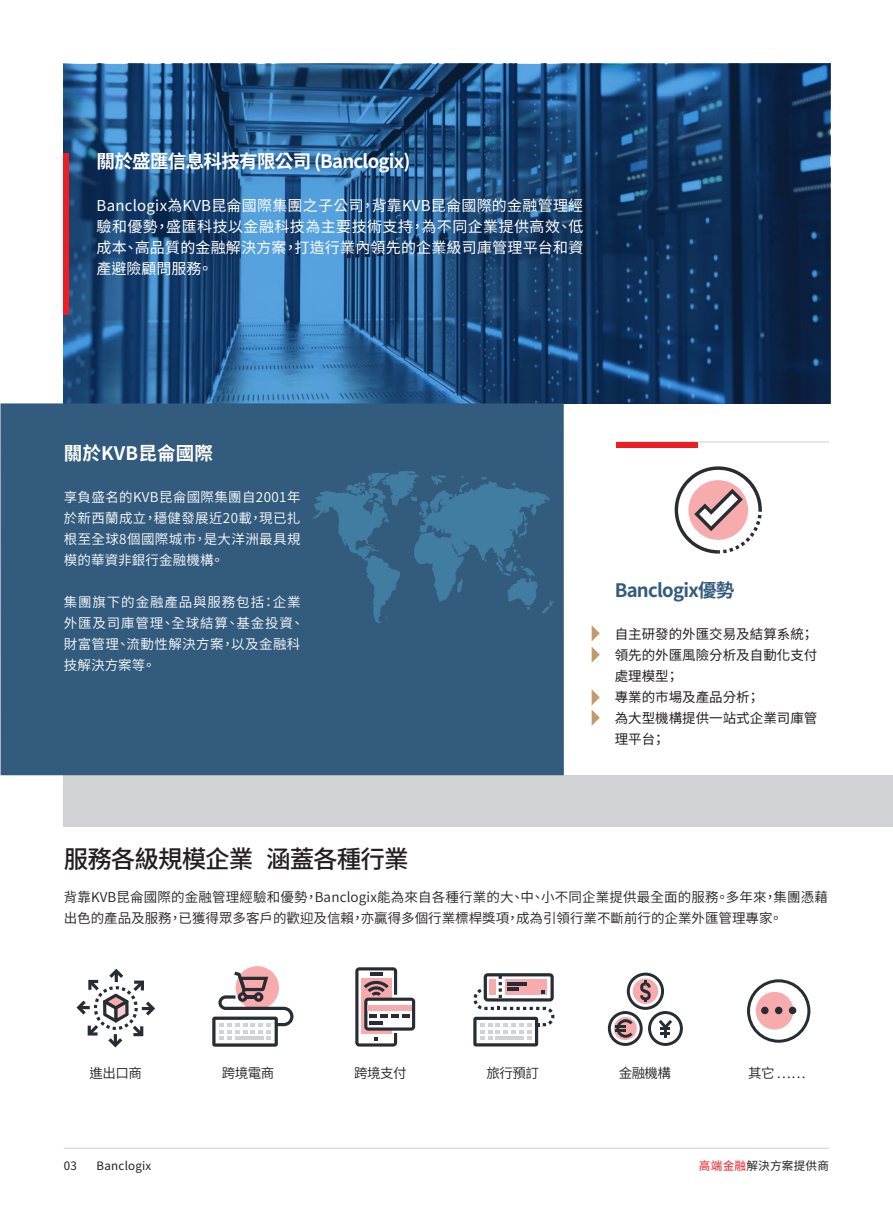
<style>
.page{position:relative;width:893px;height:1212px;background:#fff}
.page>*{position:absolute;margin:0;border:0;box-sizing:border-box;transform-origin:0 0}
.t1{font:500 24.6px "Noto Sans CJ Ktc";letter-spacing:-.04em;color:#231f20}
.t2{font:700 18.6px "Noto Sans CJ Ktc";letter-spacing:-.04em;color:#fff}
.t3{font:700 18.6px "Noto Sans CJ Ktc";letter-spacing:-.04em;color:#325b7e}
.t4{font:700 18.6px "Noto Sans CJ Ktc";letter-spacing:.01em;color:#fff}
.t5{font:15px/21px "Noto Sans CJ Ktc";letter-spacing:.015em;color:#fff;text-align:justify}
.t6{font:600 13.5px/21px "Noto Sans CJ Ktc";color:#231f20}
.t7{font:600 13.5px/21px "Noto Sans CJ Ktc";letter-spacing:.03em;color:#fff;text-align:justify}
.t8{font:13.5px/21px "Noto Sans CJ Ktc";color:#231f20}
.t9{font:600 13.5px/21px "Noto Sans CJ Ktc";letter-spacing:.06em;color:#fff}
.t10{font:11.55px "Noto Sans CJ Ktc";letter-spacing:.02em;color:#231f20}
.s1{color:#ee1d23}
</style>
<div class="page">
<svg style="left:355px;top:967px;width:60px;height:79px"></svg>
<svg style="left:76px;top:969px;width:79px;height:78px"></svg>
<svg style="left:473px;top:973px;width:81px;height:73px"></svg>
<div style="left:236px;top:966px;width:43px;height:43px;background:#f8abad;border-radius:50%"></div>
<svg style="left:212px;top:971px;width:81px;height:76px"></svg>
<svg style="left:608px;top:972px;width:75px;height:74px"></svg>
<svg style="left:675px;top:466px;width:87px;height:88px"></svg>
<svg style="left:747px;top:979px;width:63px;height:64px"></svg>
<div style="left:775px;top:1007px;width:7px;height:7px;background:#272d33;border-radius:50%"></div>
<div style="left:761px;top:1007px;width:8px;height:7px;background:#272d33;border-radius:50%"></div>
<div style="left:789px;top:1007px;width:7px;height:7px;background:#272d33;border-radius:50%"></div>
<img style="left:64px;top:64px;width:766px;height:339px">
<div style="left:64px;top:776px;width:829px;height:51px;background:#d1d2d4"></div>
<div style="left:0;top:403px;width:564px;height:372px;background:#325b7e"></div>
<hr style="left:64px;top:1148px;width:765px;height:1px;background:#d1d2d4">
<hr style="left:617px;top:441px;width:212px;height:1px;background:#d1d2d4">
<hr style="left:592px;top:775px;width:237px;height:1px;background:#d1d2d4">
<svg style="left:592px;top:625px;width:8px;height:38px"></svg>
<svg style="left:592px;top:689px;width:8px;height:37px"></svg>
<div style="left:64px;top:153px;width:5px;height:161px;background:#ee1d23"></div>
<div style="left:617px;top:442px;width:81px;height:5px;background:#ee1d23"></div>
<svg style="left:313px;top:471px;width:241px;height:152px"></svg>
<h2 class="t2" style="left:97px;top:151px;width:315px">關於盛匯信息科技有限公司 (Banclogix)</h2>
<p class="t5" style="left:97px;top:195px;width:488px">Banclogix為KVB昆侖國際集團之子公司，背靠KVB昆侖國際的金融管理經驗和優勢，盛匯科技以金融科技為主要技術支持，為不同企業提供高效、低成本、高品質的金融解決方案，打造行業內領先的企業級司庫管理平台和資產避險顧問服務。</p>
<h2 class="t4" style="left:64px;top:442px;width:151px">關於KVB昆侖國際</h2>
<p class="t7" style="left:64px;top:487px;width:238px">享負盛名的KVB昆侖國際集團自2001年於新西蘭成立，穩健發展近20載，現已扎根至全球8個國際城市，是大洋洲最具規模的華資非銀行金融機構。</p>
<p class="t9" style="left:64px;top:592px;width:242px">集團旗下的金融產品與服務包括：企業外匯及司庫管理、全球結算、基金投資、財富管理、流動性解決方案，以及金融科技解決方案等。</p>
<h1 class="t1" style="left:64px;top:845px;width:346px">服務各級規模企業 涵蓋各種行業</h1>
<h2 class="t3" style="left:615px;top:580px;width:121px">Banclogix優勢</h2>
<p class="t8" style="left:615px;top:624px;width:204px">自主研發的外匯交易及結算系統；領先的外匯風險分析及自動化支付處理模型；<br>專業的市場及產品分析；<br>為大型機構提供一站式企業司庫管理平台；</p>
<p class="t6" style="left:64px;top:887px;width:766px">背靠KVB昆侖國際的金融管理經驗和優勢，Banclogix能為來自各種行業的大、中、小不同企業提供最全面的服務。多年來，集團憑藉出色的產品及服務，已獲得眾多客戶的歡迎及信賴，亦贏得多個行業標桿獎項，成為引領行業不斷前行的企業外匯管理專家。</p>
<p class="t6" style="left:90px;top:1063px;width:54px">進出口商</p>
<p class="t6" style="left:222px;top:1063px;width:54px">跨境電商</p>
<p class="t6" style="left:354px;top:1063px;width:54px">跨境支付</p>
<p class="t6" style="left:486px;top:1063px;width:54px">旅行預訂</p>
<p class="t6" style="left:619px;top:1063px;width:54px">金融機構</p>
<p class="t6" style="left:748px;top:1063px;width:59px">其它 ……</p>
<p class="t10" style="left:64px;top:1159px;width:15px">03</p>
<p class="t10" style="left:699px;top:1159px;width:131px"><span class="s1">高端金融</span>解決方案提供商</p>
<p class="t10" style="left:97px;top:1159px;width:56px">Banclogix</p>
</div>
